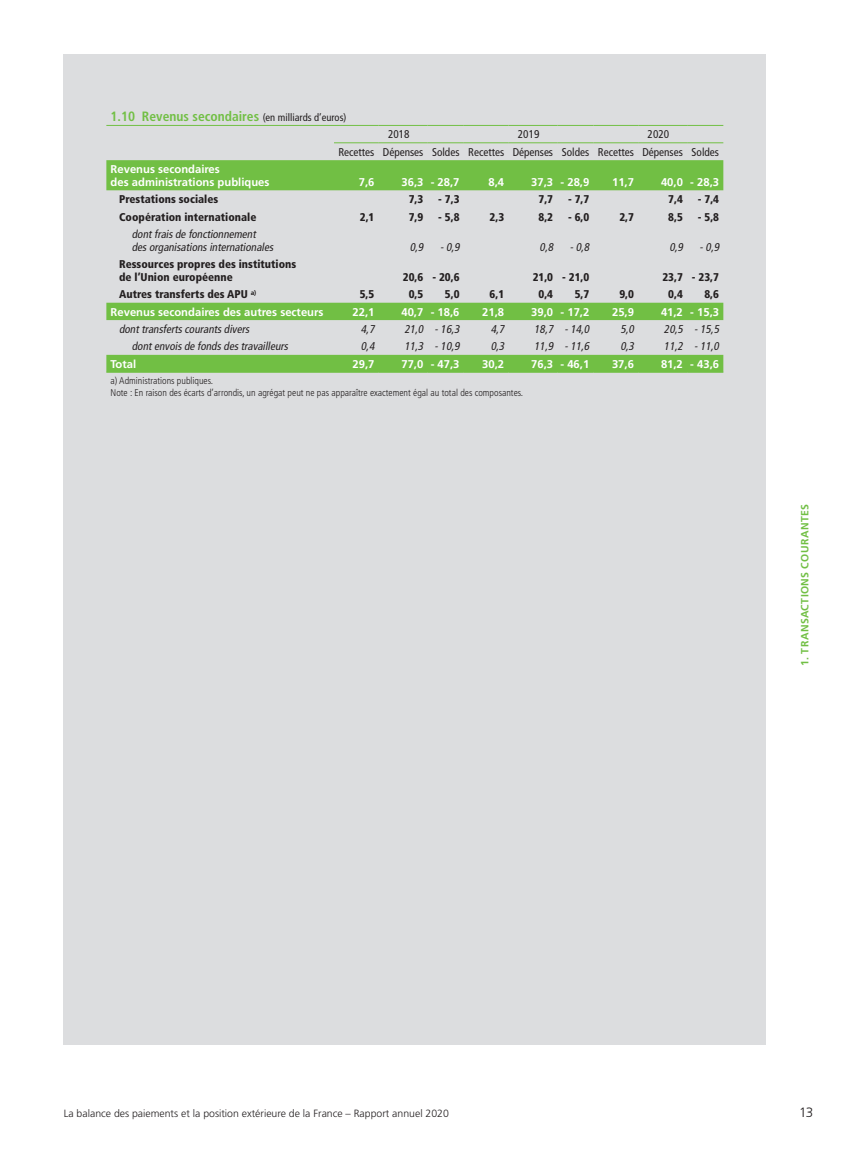
<style>
.page{position:relative;width:851px;height:1170px;background:#fff}
.page>*{position:absolute;margin:0;border:0;box-sizing:border-box;transform-origin:0 0}
.t1{font:700 condensed 13.5px "Frutiger LT Std";color:#71bf44}
.t2{font:300 13.5px "Frutiger LT Std";color:#231f20}
.t3{font:900 condensed 11.25px/12.8px "Frutiger LT Std";color:#231f20}
.t4{font:italic condensed 11.25px/12.8px "Frutiger LT Std";color:#231f20}
.t5{font:700 11.25px/12.8px "Frutiger LT Std";color:#fff}
.t6{font:condensed 11.25px/17.4px "Frutiger LT Std";color:#231f20}
.t7{font:300 10.5px "Frutiger LT Std";color:#231f20}
.t8{font:700 10.5px "Frutiger LT Std";letter-spacing:.035em;color:#71bf44}
.t9{font:300 condensed 9.75px/12px "Frutiger LT Std";color:#231f20}
.s1{font-weight:400;font-size:10.5px;color:#231f20}
</style>
<div class="page">
<div style="left:64px;top:54px;width:701px;height:990px;background:#dcdddf"></div>
<svg style="left:106px;top:160px;width:617px;height:160px"></svg>
<div style="left:106px;top:355px;width:617px;height:17px;background:#71bf44"></div>
<hr style="left:106px;top:125px;width:228px;height:1px;background:#71bf44">
<hr style="left:334px;top:125px;width:44px;height:1px;background:#71bf44">
<hr style="left:378px;top:125px;width:49px;height:1px;background:#71bf44">
<hr style="left:427px;top:125px;width:36px;height:1px;background:#71bf44">
<hr style="left:463px;top:125px;width:45px;height:1px;background:#71bf44">
<hr style="left:508px;top:125px;width:49px;height:1px;background:#71bf44">
<hr style="left:557px;top:125px;width:36px;height:1px;background:#71bf44">
<hr style="left:593px;top:125px;width:45px;height:1px;background:#71bf44">
<hr style="left:638px;top:125px;width:49px;height:1px;background:#71bf44">
<hr style="left:687px;top:125px;width:36px;height:1px;background:#71bf44">
<hr style="left:334px;top:142px;width:44px;height:1px;background:#71bf44">
<hr style="left:378px;top:142px;width:49px;height:1px;background:#71bf44">
<hr style="left:427px;top:142px;width:36px;height:1px;background:#71bf44">
<hr style="left:463px;top:142px;width:45px;height:1px;background:#71bf44">
<hr style="left:508px;top:142px;width:49px;height:1px;background:#71bf44">
<hr style="left:557px;top:142px;width:36px;height:1px;background:#71bf44">
<hr style="left:593px;top:142px;width:45px;height:1px;background:#71bf44">
<hr style="left:638px;top:142px;width:49px;height:1px;background:#71bf44">
<hr style="left:687px;top:142px;width:36px;height:1px;background:#71bf44">
<hr style="left:106px;top:372px;width:228px;height:1px;background:#71bf44">
<hr style="left:334px;top:372px;width:44px;height:1px;background:#71bf44">
<hr style="left:378px;top:372px;width:49px;height:1px;background:#71bf44">
<hr style="left:427px;top:372px;width:36px;height:1px;background:#71bf44">
<hr style="left:463px;top:372px;width:45px;height:1px;background:#71bf44">
<hr style="left:508px;top:372px;width:49px;height:1px;background:#71bf44">
<hr style="left:557px;top:372px;width:36px;height:1px;background:#71bf44">
<hr style="left:593px;top:372px;width:45px;height:1px;background:#71bf44">
<hr style="left:638px;top:372px;width:49px;height:1px;background:#71bf44">
<hr style="left:687px;top:372px;width:36px;height:1px;background:#71bf44">
<p class="t1" style="left:111px;top:108px;width:237px">1.10 Revenus secondaires <span class="s1">(en milliards d’euros)</span></p>
<p class="t5" style="left:111px;top:163px;width:160px">Revenus secondaires<br>des administrations publiques</p>
<p class="t6" style="left:338px;top:126px;width:382px;text-indent:309px">2020<br>Recettes Dépenses Soldes Recettes Dépenses Soldes Recettes Dépenses Soldes</p>
<p class="t6" style="left:388px;top:126px;width:23px">2018</p>
<p class="t6" style="left:518px;top:126px;width:23px">2019</p>
<p class="t5" style="left:359px;top:176px;width:17px">7,6</p>
<p class="t5" style="left:401px;top:176px;width:60px">36,3 - 28,7</p>
<p class="t5" style="left:488px;top:176px;width:17px">8,4</p>
<p class="t5" style="left:531px;top:176px;width:60px">37,3 - 28,9</p>
<p class="t5" style="left:612px;top:176px;width:23px">11,7</p>
<p class="t5" style="left:661px;top:176px;width:60px">40,0 - 28,3</p>
<p class="t3" style="left:119px;top:193px;width:100px">Prestations sociales</p>
<p class="t3" style="left:408px;top:193px;width:16px">7,3</p>
<p class="t3" style="left:438px;top:193px;width:23px">- 7,3</p>
<p class="t3" style="left:538px;top:193px;width:16px">7,7</p>
<p class="t3" style="left:568px;top:193px;width:23px">- 7,7</p>
<p class="t3" style="left:668px;top:193px;width:16px">7,4</p>
<p class="t3" style="left:697px;top:193px;width:23px">- 7,4</p>
<p class="t3" style="left:119px;top:210px;width:139px">Coopération internationale</p>
<p class="t3" style="left:360px;top:210px;width:16px">2,1</p>
<p class="t3" style="left:408px;top:210px;width:16px">7,9</p>
<p class="t3" style="left:438px;top:210px;width:23px">- 5,8</p>
<p class="t3" style="left:489px;top:210px;width:16px">2,3</p>
<p class="t3" style="left:538px;top:210px;width:16px">8,2</p>
<p class="t3" style="left:568px;top:210px;width:23px">- 6,0</p>
<p class="t3" style="left:619px;top:210px;width:16px">2,7</p>
<p class="t3" style="left:668px;top:210px;width:16px">8,5</p>
<p class="t3" style="left:697px;top:210px;width:23px">- 5,8</p>
<p class="t4" style="left:132px;top:228px;width:145px">dontfraisde fonctionnement desorganisationsinternationales</p>
<p class="t4" style="left:410px;top:240px;width:17px">0,9</p>
<p class="t4" style="left:440px;top:240px;width:23px">-0,9</p>
<p class="t4" style="left:539px;top:240px;width:17px">0,8</p>
<p class="t4" style="left:569px;top:240px;width:23px">-0,8</p>
<p class="t4" style="left:669px;top:240px;width:17px">0,9</p>
<p class="t4" style="left:699px;top:240px;width:23px">-0,9</p>
<p class="t3" style="left:119px;top:258px;width:178px">Ressources propres des institutions de l’Union européenne</p>
<p class="t3" style="left:403px;top:270px;width:58px">20,6 - 20,6</p>
<p class="t3" style="left:532px;top:270px;width:58px">21,0 - 21,0</p>
<p class="t3" style="left:662px;top:270px;width:58px">23,7 - 23,7</p>
<p class="t3" style="left:119px;top:288px;width:139px">Autres transferts des APU <sup>a)</sup></p>
<p class="t3" style="left:360px;top:288px;width:16px">5,5</p>
<p class="t3" style="left:408px;top:288px;width:16px">0,5</p>
<p class="t3" style="left:445px;top:288px;width:16px">5,0</p>
<p class="t3" style="left:489px;top:288px;width:16px">6,1</p>
<p class="t3" style="left:538px;top:288px;width:16px">0,4</p>
<p class="t3" style="left:574px;top:288px;width:16px">5,7</p>
<p class="t3" style="left:619px;top:288px;width:16px">9,0</p>
<p class="t3" style="left:668px;top:288px;width:16px">0,4</p>
<p class="t3" style="left:704px;top:288px;width:16px">8,6</p>
<p class="t5" style="left:111px;top:305px;width:214px">Revenus secondaires des autres secteurs</p>
<p class="t5" style="left:352px;top:305px;width:23px">22,1</p>
<p class="t5" style="left:401px;top:305px;width:60px">40,7 - 18,6</p>
<p class="t5" style="left:482px;top:305px;width:23px">21,8</p>
<p class="t5" style="left:531px;top:305px;width:60px">39,0 - 17,2</p>
<p class="t5" style="left:612px;top:305px;width:23px">25,9</p>
<p class="t5" style="left:661px;top:305px;width:60px">41,2 - 15,3</p>
<p class="t4" style="left:119px;top:323px;width:134px">donttransfertscourantsdivers</p>
<p class="t4" style="left:361px;top:323px;width:17px">4,7</p>
<p class="t4" style="left:404px;top:323px;width:59px">21,0 -16,3</p>
<p class="t4" style="left:490px;top:323px;width:17px">4,7</p>
<p class="t4" style="left:534px;top:323px;width:59px">18,7 -14,0</p>
<p class="t4" style="left:620px;top:323px;width:17px">5,0</p>
<p class="t4" style="left:664px;top:323px;width:59px">20,5 -15,5</p>
<p class="t4" style="left:132px;top:340px;width:160px">dontenvoisde fondsdestravailleurs</p>
<p class="t4" style="left:361px;top:340px;width:17px">0,4</p>
<p class="t4" style="left:404px;top:340px;width:59px">11,3 -10,9</p>
<p class="t4" style="left:490px;top:340px;width:17px">0,3</p>
<p class="t4" style="left:534px;top:340px;width:59px">11,9 -11,6</p>
<p class="t4" style="left:620px;top:340px;width:17px">0,3</p>
<p class="t4" style="left:664px;top:340px;width:59px">11,2 -11,0</p>
<p class="t5" style="left:111px;top:357px;width:27px">Total</p>
<p class="t5" style="left:352px;top:357px;width:23px">29,7</p>
<p class="t5" style="left:401px;top:357px;width:60px">77,0 - 47,3</p>
<p class="t5" style="left:482px;top:357px;width:23px">30,2</p>
<p class="t5" style="left:531px;top:357px;width:60px">76,3 - 46,1</p>
<p class="t5" style="left:612px;top:357px;width:23px">37,6</p>
<p class="t5" style="left:661px;top:357px;width:60px">81,2 - 43,6</p>
<p class="t9" style="left:111px;top:375px;width:414px">a) Administrations publiques.<br>Note : En raison des écarts d’arrondis, un agrégat peut ne pas apparaître exactement égal au total des composantes.</p>
<p class="t8" style="left:798px;top:665px;width:163px;rotate:-90deg">1. TRANSACTIONS COURANTES</p>
<p class="t7" style="left:64px;top:1106px;width:386px">La balance des paiements et la position extérieure de la France – Rapport annuel 2020</p>
<p class="t2" style="left:799px;top:1104px;width:16px">13</p>
</div>
